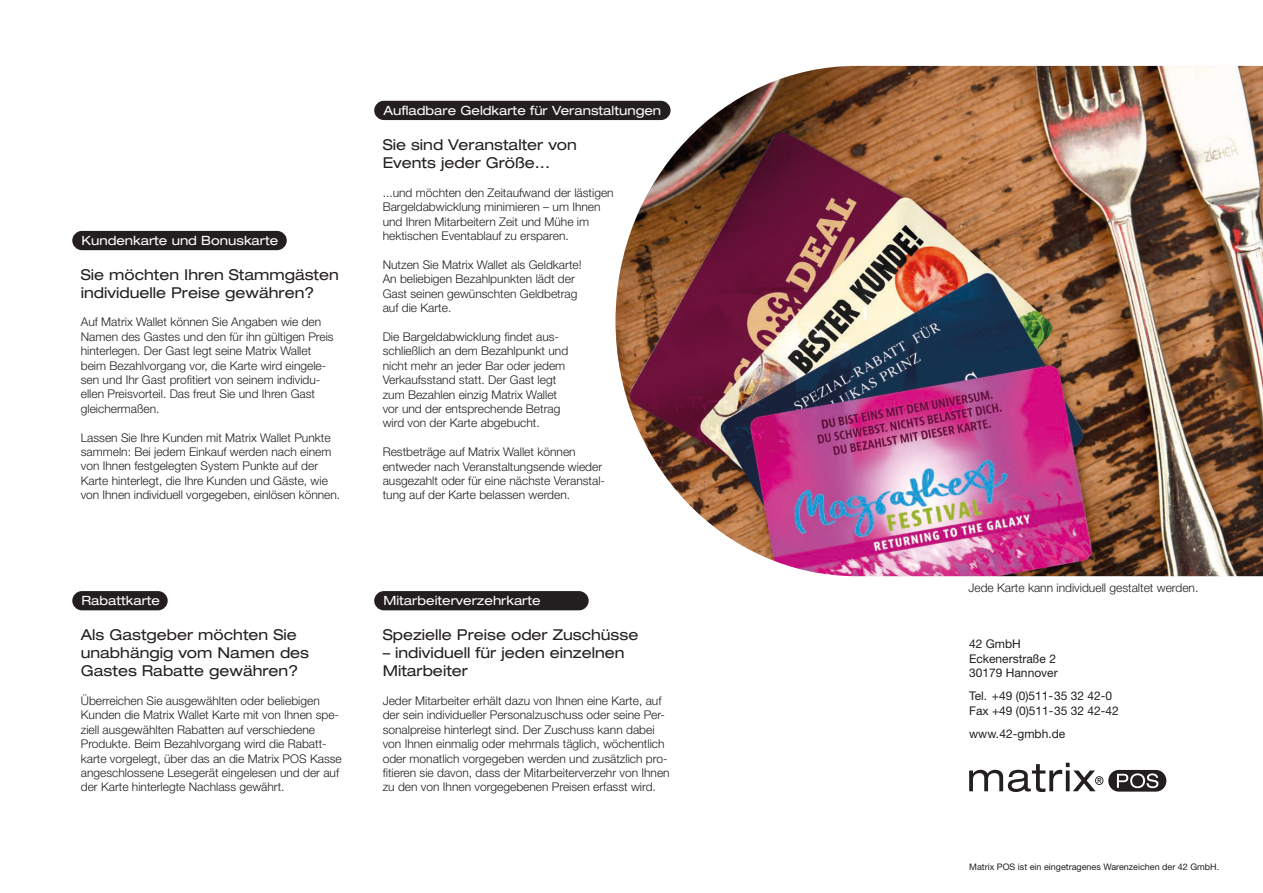
<style>
.page{position:relative;width:1263px;height:893px;background:#fff}
.page>*{position:absolute;margin:0;border:0;box-sizing:border-box;transform-origin:0 0}
.t1{font:expanded 15px/18px "Helvetica Neue";color:#231f20}
.t2{font:expanded 12.75px "Helvetica Neue";color:#fff}
.t3{font:300 12px/14.4px "Helvetica Neue LT";color:#231f20}
.t4{font:12px "Helvetica Neue LT";color:#231f20}
.t5{font:9px "Helvetica Neue LT";color:#231f20}
</style>
<div class="page">
<svg style="left:969px;top:763px;width:197px;height:29px"></svg>
<div style="left:72px;top:591px;width:96px;height:19px;background:#231f20;border-radius:10px"></div>
<div style="left:72px;top:231px;width:215px;height:19px;background:#231f20;border-radius:10px"></div>
<img style="left:615px;top:66px;width:648px;height:510px">
<div style="left:374px;top:591px;width:215px;height:19px;background:#231f20;border-radius:10px"></div>
<div style="left:374px;top:101px;width:296px;height:19px;background:#231f20;border-radius:10px"></div>
<p class="t2" style="left:82px;top:233px;width:198px">Kundenkarte und Bonuskarte</p>
<p class="t1" style="left:81px;top:265px;width:260px">Sie möchten Ihren Stammgästen individuelle Preise gewähren?</p>
<p class="t3" style="left:81px;top:315px;width:254px">Auf Matrix Wallet können Sie Angaben wie den Namen des Gastes und den für ihn gültigen Preis hinterlegen. Der Gast legt seine Matrix Wallet beim Bezahlvorgang vor, die Karte wird eingele&shy;sen und Ihr Gast profitiert von seinem individu&shy;ellen Preisvorteil. Das freut Sie und Ihren Gast gleichermaßen.</p>
<p class="t3" style="left:81px;top:430px;width:252px">Lassen Sie Ihre Kunden mit Matrix Wallet Punkte sammeln: Bei jedem Einkauf werden nach einem von Ihnen festgelegten System Punkte auf der Karte hinterlegt, die Ihre Kunden und Gäste, wie</p>
<p class="t3" style="left:81px;top:487px;width:261px">von Ihnen individuell vorgegeben, einlösen können.</p>
<p class="t2" style="left:82px;top:593px;width:80px">Rabattkarte</p>
<p class="t1" style="left:81px;top:625px;width:230px">Als Gastgeber möchten Sie unabhängig vom Namen des<br>Gastes Rabatte gewähren?</p>
<p class="t3" style="left:81px;top:693px;width:262px">Überreichen Sie ausgewählten oder beliebigen Kunden die Matrix Wallet Karte mit von Ihnen spe&shy;ziell ausgewählten Rabatten auf verschiedene Produkte. Beim Bezahlvorgang wird die Rabatt&shy;karte vorgelegt, über das an die Matrix POS Kasse angeschlossene Lesegerät eingelesen und der auf der Karte hinterlegte Nachlass gewährt.</p>
<p class="t2" style="left:383px;top:102px;width:279px">Aufladbare Geldkarte für Veranstaltungen</p>
<p class="t1" style="left:383px;top:136px;width:196px">Sie sind Veranstalter von</p>
<p class="t1" style="left:383px;top:154px;width:169px">Events jeder Größe...</p>
<p class="t3" style="left:383px;top:185px;width:232px">...und möchten den Zeitaufwand der lästigen</p>
<p class="t3" style="left:383px;top:200px;width:219px">Bargeldabwicklung minimieren – um Ihnen und Ihren Mitarbeitern Zeit und Mühe im hektischen Eventablauf zu ersparen.</p>
<p class="t3" style="left:383px;top:257px;width:200px">Nutzen Sie Matrix Wallet als Geldkarte!<br>An beliebigen Bezahlpunkten lädt der<br>Gast seinen gewünschten Geldbetrag</p>
<p class="t3" style="left:383px;top:300px;width:70px">auf die Karte.</p>
<p class="t3" style="left:383px;top:329px;width:187px">Die Bargeldabwicklung findet aus&shy;schließlich an dem Bezahlpunkt und nicht mehr an jeder Bar oder jedem Verkaufsstand statt. Der Gast legt zum Bezahlen einzig Matrix Wallet vor und der entsprechende Betrag wird von der Karte abgebucht.</p>
<p class="t3" style="left:383px;top:444px;width:194px">Restbeträge auf Matrix Wallet können</p>
<p class="t3" style="left:383px;top:459px;width:224px">entweder nach Veranstaltungsende wieder ausgezahlt oder für eine nächste Veranstal&shy;tung auf der Karte belassen werden.</p>
<p class="t2" style="left:383px;top:593px;width:159px">Mitarbeiterverzehrkarte</p>
<p class="t1" style="left:383px;top:625px;width:257px">Spezielle Preise oder Zuschüsse</p>
<p class="t1" style="left:383px;top:643px;width:243px">– individuell für jeden einzelnen<br>Mitarbeiter</p>
<p class="t3" style="left:383px;top:693px;width:288px">Jeder Mitarbeiter erhält dazu von Ihnen eine Karte, auf der sein individueller Personalzuschuss oder seine Per&shy;sonalpreise hinterlegt sind. Der Zuschuss kann dabei von Ihnen einmalig oder mehrmals täglich, wöchentlich oder monatlich vorgegeben werden und zusätzlich pro&shy;fitieren sie davon, dass der Mitarbeiterverzehr von Ihnen zu den von Ihnen vorgegebenen Preisen erfasst wird.</p>
<p class="t3" style="left:968px;top:580px;width:231px">Jede Karte kann individuell gestaltet werden.</p>
<p class="t4" style="left:969px;top:637px;width:53px">42 GmbH</p>
<p class="t4" style="left:969px;top:651px;width:88px">Eckenerstraße 2</p>
<p class="t4" style="left:969px;top:665px;width:90px">30179 Hannover</p>
<p class="t4" style="left:969px;top:689px;width:144px">Tel. +49 (0)511-35 32 42-0</p>
<p class="t4" style="left:969px;top:703px;width:151px">Fax +49 (0)511-35 32 42-42</p>
<p class="t4" style="left:969px;top:727px;width:98px">www.42-gmbh.de</p>
<p class="t5" style="left:969px;top:861px;width:252px">Matrix POS ist ein eingetragenes Warenzeichen der 42 GmbH.</p>
</div>
